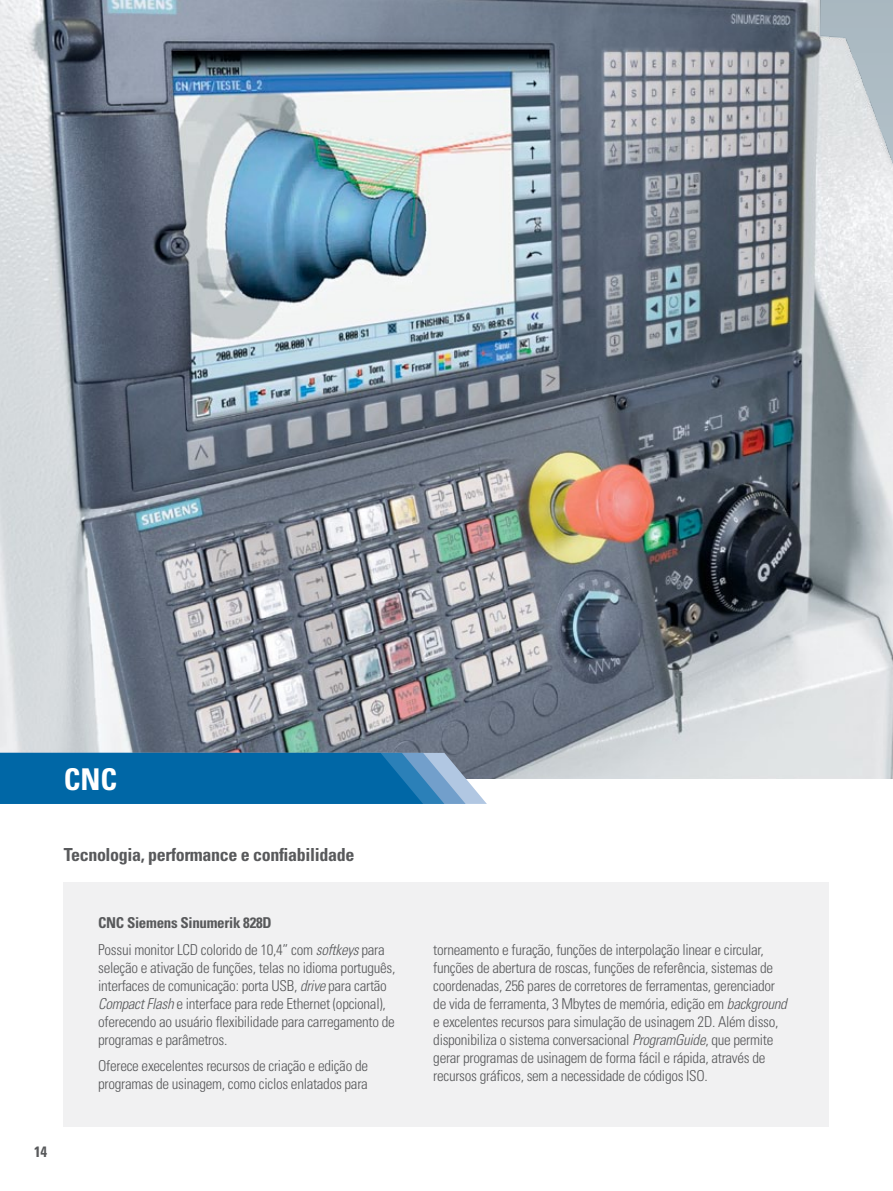
<style>
.page{position:relative;width:893px;height:1191px;background:#fff}
.page>*{position:absolute;margin:0;border:0;box-sizing:border-box;transform-origin:0 0}
.t1{font:700 condensed 30px "Univers";color:#fff}
.t2{font:700 condensed 18px "Univers";letter-spacing:-.02em;color:#58595b}
.t3{font:300 condensed 15px/18px "Univers";letter-spacing:-.02em;color:#58595b}
.t4{font:700 condensed 15px "Univers";color:#58595b}
.s1{font-weight:700}
.s2{font-style:italic}
</style>
<div class="page">
<div style="left:64px;top:882px;width:765px;height:244px;background:#f1f1f2"></div>
<img style="left:0;top:0;width:893px;height:778px">
<svg style="left:0;top:753px;width:487px;height:51px"></svg>
<h1 class="t1" style="left:64px;top:761px;width:55px">CNC</h1>
<p class="t2" style="left:64px;top:843px;width:292px">Tecnologia, performance e confiabilidade</p>
<p class="t3" style="left:98px;top:909px;width:288px;line-height:26.5px"><span class="s1">CNC Siemens Sinumerik 828D<br></span>Possui monitor LCD colorido de 10,4” com <span class="s2">softkeys</span> para</p>
<p class="t3" style="left:98px;top:958px;width:299px">seleção e ativação de funções, telas no idioma português, interfaces de comunicação: porta US B, <span class="s2">drive</span> para cartão <span class="s2">Compact Flash</span> e interface para rede Ethernet (opcional), oferecendo ao usuário flexibilidade para carregamento de programas e parâmetros.</p>
<p class="t3" style="left:98px;top:1056px;width:271px">Oferece execelentes recursos de criação e edição de programas de usinagem, como ciclos enlatados para</p>
<p class="t4" style="left:34px;top:1142px;width:15px">14</p>
<p class="t3" style="left:433px;top:940px;width:355px">torneamento e furação, funções de interpolação linear e circular, funções de abertura de roscas, funções de referência, sistemas de coordenadas, 256 pares de corretores de ferramentas, gerenciador de vida de ferramenta, 3 Mbytes de memória, edição em <span class="s2">background </span>e excelentes recursos para simulação de usinagem 2D. Além disso, disponibiliza o sistema conversacional <span class="s2">ProgramGuide</span>, que permite gerar programas de usinagem de forma fácil e rápida, através de recursos gráficos, sem a necessidade de códigos ISO .</p>
</div>
